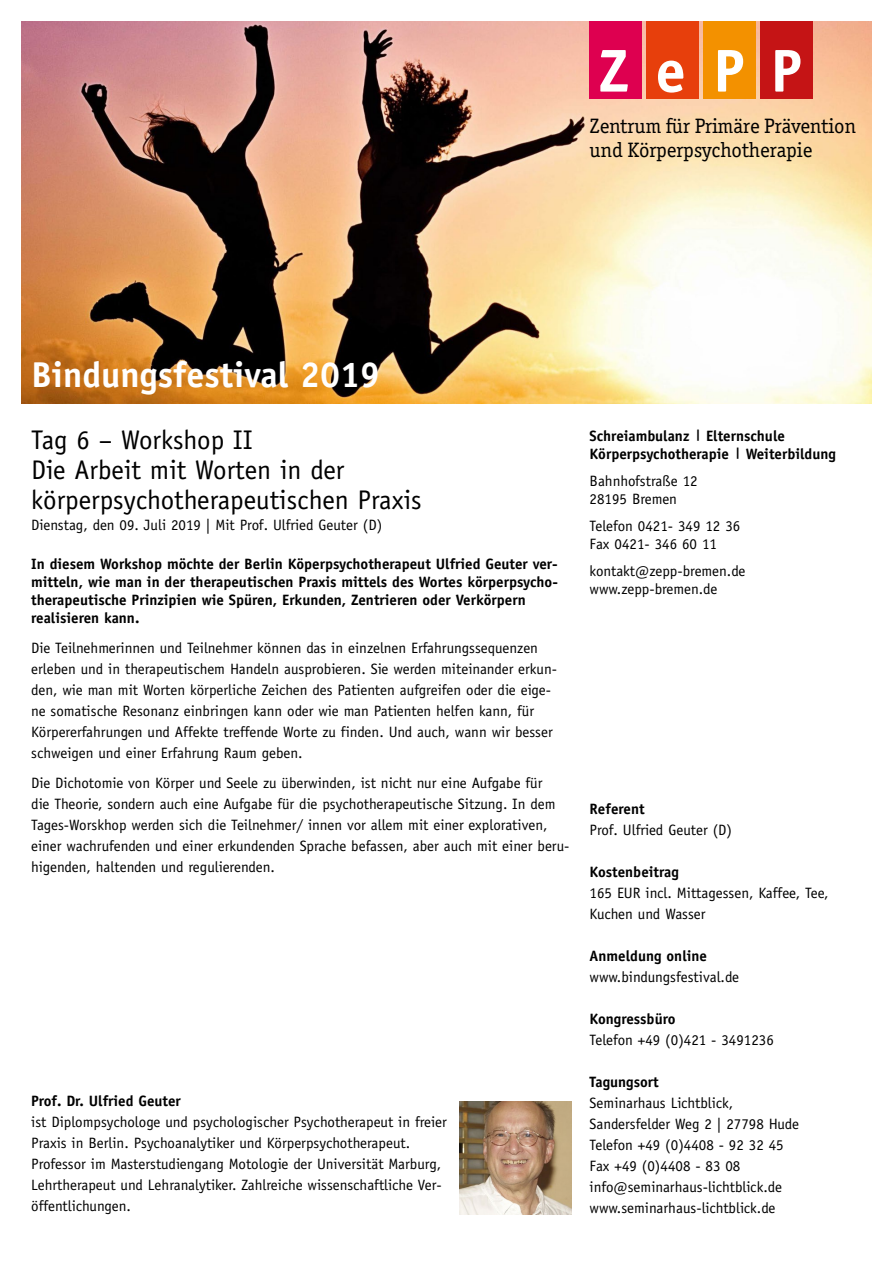
<style>
.page{position:relative;width:893px;height:1263px;background:#fff}
.page>*{position:absolute;margin:0;border:0;box-sizing:border-box;transform-origin:0 0}
.t1{font:700 36px "Officina Sans";color:#fff}
.t2{font:27px/30px "Officina Sans";color:#000}
.t3{font:21px/24px "Officina Serif";color:#000}
.t4{font:15px/21px "Officina Sans";color:#000}
.t5{font:700 15px/18px "Officina Sans";color:#000}
</style>
<div class="page">
<img style="left:21px;top:21px;width:851px;height:383px">
<div style="left:589px;top:21px;width:53px;height:78px;background:#de0050"></div>
<div style="left:646px;top:21px;width:53px;height:78px;background:#e73f0c"></div>
<div style="left:703px;top:21px;width:53px;height:78px;background:#f39100"></div>
<div style="left:761px;top:21px;width:52px;height:78px;background:#c51415"></div>
<svg style="left:600px;top:50px;width:200px;height:43px"></svg>
<img style="left:459px;top:1101px;width:113px;height:113px">
<h3 class="t3" style="left:590px;top:114px;width:268px">Zentrum für Primäre Prävention und Körperpsychotherapie</h3>
<h1 class="t1" style="left:31px;top:352px;width:351px">Bindungsfestival 2019</h1>
<h2 class="t2" style="left:31px;top:424px;width:392px">Tag 6 – Workshop II<br>Die Arbeit mit Worten in der körperpsychotherapeutischen Praxis</h2>
<p class="t4" style="left:31px;top:514px;width:353px">Dienstag, den 09. Juli 2019 | Mit Prof. Ulfried Geuter (D)</p>
<p class="t5" style="left:31px;top:554px;width:528px">In diesem Workshop möchte der Berlin Köperpsychotherapeut Ulfried Geuter ver&shy;mitteln, wie man in der therapeutischen Praxis mittels des Wortes körperpsycho&shy;therapeutische Prinzipien wie Spüren, Erkunden, Zentrieren oder Verkörpern realisieren kann.</p>
<p class="t4" style="left:31px;top:637px;width:527px">Die Teilnehmerinnen und Teilnehmer können das in einzelnen Erfahrungssequenzen erleben und in therapeutischem Handeln ausprobieren. Sie werden miteinander erkun&shy;den, wie man mit Worten körperliche Zeichen des Patienten aufgreifen oder die eige&shy;ne somatische Resonanz einbringen kann oder wie man Patienten helfen kann, für Körpererfahrungen und Affekte treffende Worte zu finden. Und auch, wann wir besser schweigen und einer Erfahrung Raum geben.</p>
<p class="t4" style="left:31px;top:772px;width:540px">Die Dichotomie von Körper und Seele zu überwinden, ist nicht nur eine Aufgabe für<br>die Theorie, sondern auch eine Aufgabe für die psychotherapeutische Sitzung. In dem Tages-Worskhop werden sich die Teilnehmer/ innen vor allem mit einer explorativen, einer wachrufenden und einer erkundenden Sprache befassen, aber auch mit einer beru&shy;higenden, haltenden und regulierenden.</p>
<p class="t5" style="left:31px;top:1091px;width:151px">Prof. Dr. Ulfried Geuter</p>
<p class="t4" style="left:31px;top:1111px;width:417px">ist Diplompsychologe und psychologischer Psychotherapeut in freier Praxis in Berlin. Psychoanalytiker und Körperpsychotherapeut.<br>Professor im Masterstudiengang Motologie der Universität Marburg, Lehrtherapeut und Lehranalytiker. Zahlreiche wissenschaftliche Ver&shy;öffentlichungen.</p>
<p class="t5" style="left:590px;top:427px;width:248px">Schreiambulanz <sup>|</sup> Elternschule<br>Körperpsychotherapie <sup>|</sup> Weiterbildung</p>
<p class="t4" style="left:590px;top:472px;width:110px;line-height:18px">Bahnhofstraße 12<br>28195 Bremen</p>
<p class="t4" style="left:590px;top:517px;width:152px;line-height:18px">Telefon 0421- 349 12 36<br>Fax 0421- 346 60 11</p>
<p class="t4" style="left:590px;top:562px;width:157px;line-height:18px">kontakt@zepp-bremen.de www.zepp-bremen.de</p>
<p class="t5" style="left:590px;top:800px;width:57px">Referent</p>
<p class="t4" style="left:590px;top:819px;width:144px">Prof. Ulfried Geuter (D)</p>
<p class="t5" style="left:590px;top:863px;width:91px">Kostenbeitrag</p>
<p class="t4" style="left:590px;top:882px;width:240px">165 EUR incl. Mittagessen, Kaffee, Tee,<br>Kuchen und Wasser</p>
<p class="t5" style="left:590px;top:947px;width:119px">Anmeldung online</p>
<p class="t4" style="left:590px;top:966px;width:151px">www.bindungsfestival.de</p>
<p class="t5" style="left:590px;top:1010px;width:87px">Kongressbüro</p>
<p class="t4" style="left:590px;top:1029px;width:186px">Telefon +49 (0)421 - 3491236</p>
<p class="t5" style="left:590px;top:1073px;width:71px">Tagungsort</p>
<p class="t4" style="left:590px;top:1092px;width:211px">Seminarhaus Lichtblick,<br>Sandersfelder Weg 2 | 27798 Hude<br>Telefon +49 (0)4408 - 92 32 45<br>Fax +49 (0)4408 - 83 08 info@seminarhaus-lichtblick.de www.seminarhaus-lichtblick.de</p>
</div>
